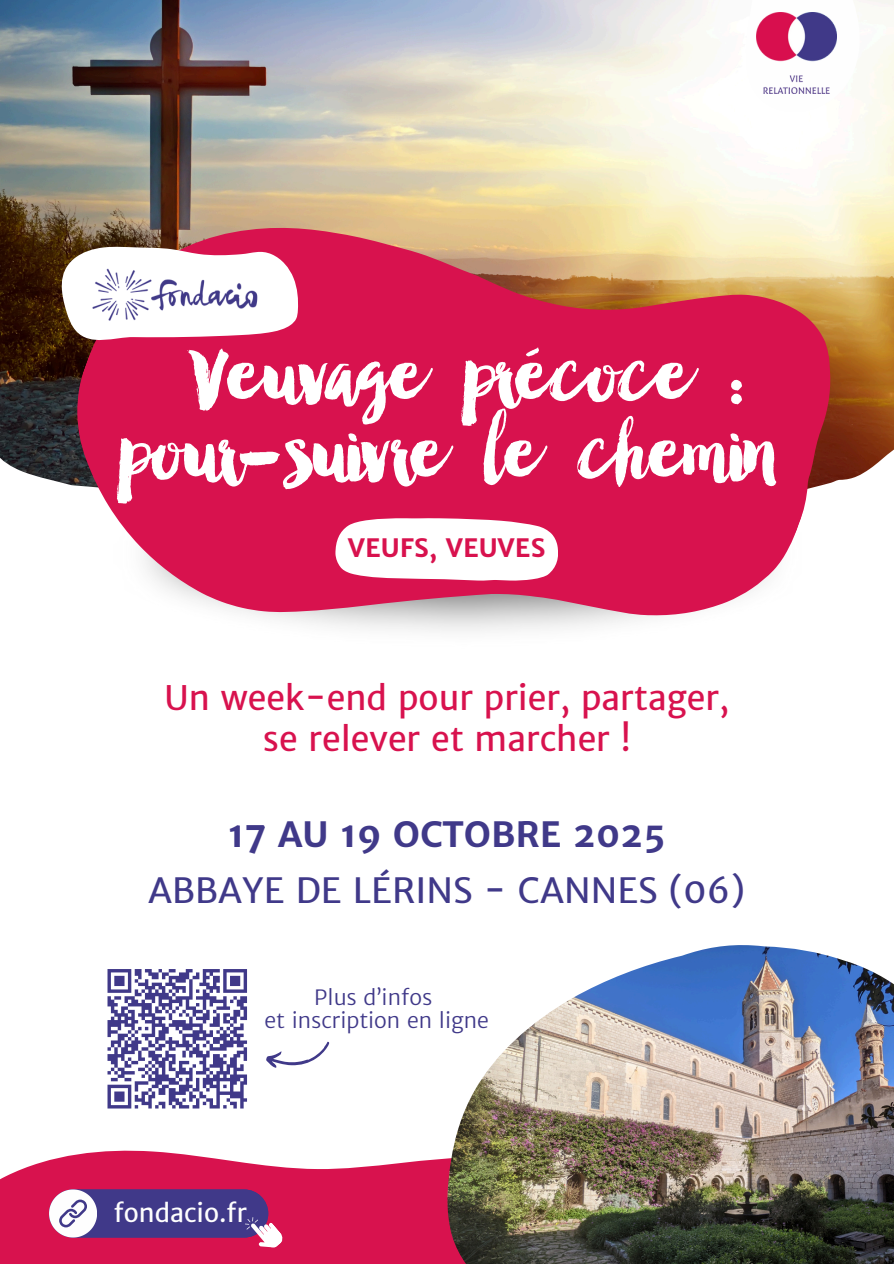
<style>
.page{position:relative;width:894px;height:1264px;background:#fff}
.page>*{position:absolute;margin:0;border:0;box-sizing:border-box;transform-origin:0 0}
.t1{font:97.5px/77.7px "Manhattan Darling";color:#fff;text-align:center}
.t2{font:34.95px "Merriweather Sans";color:#403989}
.t3{font:700 34.95px "Merriweather Sans";color:#403989}
.t4{font:33.9px/41.4px "Merriweather Sans";color:#d8124e;text-align:center}
.t5{font:700 25.5px "Merriweather Sans";color:#d8124e}
.t6{font:25.35px "Merriweather Sans";color:#fefefe}
.t7{font:300 21.15px/22.2px "Merriweather Sans";color:#403989;text-align:center}
</style>
<div class="page">
<img style="left:0;top:0;width:893px;height:473px">
<svg style="left:25px;top:86px;width:843px;height:545px;background:#d26a7b"></svg>
<svg style="left:0;top:1150px;width:447px;height:113px;background:#d36"></svg>
<img style="left:447px;top:945px;width:446px;height:318px">
<svg style="left:266px;top:1041px;width:64px;height:27px"></svg>
<svg style="left:49px;top:1189px;width:237px;height:65px;background:#894786"></svg>
<svg style="left:335px;top:518px;width:222px;height:62px"></svg>
<svg style="left:57px;top:246px;width:241px;height:101px"></svg>
<img style="left:76px;top:257px;width:198px;height:74px">
<svg style="left:107px;top:969px;width:140px;height:140px"></svg>
<svg style="left:686px;top:0;width:207px;height:161px"></svg>
<img style="left:756px;top:13px;width:80px;height:81px">
<p class="t1" style="left:118px;top:355px;width:661px">Veuvage précoce : pour-suivre le chemin</p>
<p class="t5" style="left:348px;top:532px;width:199px">VEUFS, VEUVES</p>
<p class="t4" style="left:164px;top:677px;width:566px">Un week-end pour prier, partager, se relever et marcher !</p>
<p class="t3" style="left:228px;top:812px;width:439px">17 AU 19 OCTOBRE 2025</p>
<p class="t2" style="left:148px;top:869px;width:598px">ABBAYE DE LÉRINS - CANNES (06)</p>
<h1 class="t7" style="left:264px;top:986px;width:226px">Plus d’infos<br>et inscription en ligne</h1>
<p class="t6" style="left:114px;top:1197px;width:134px">fondacio.fr</p>
</div>
